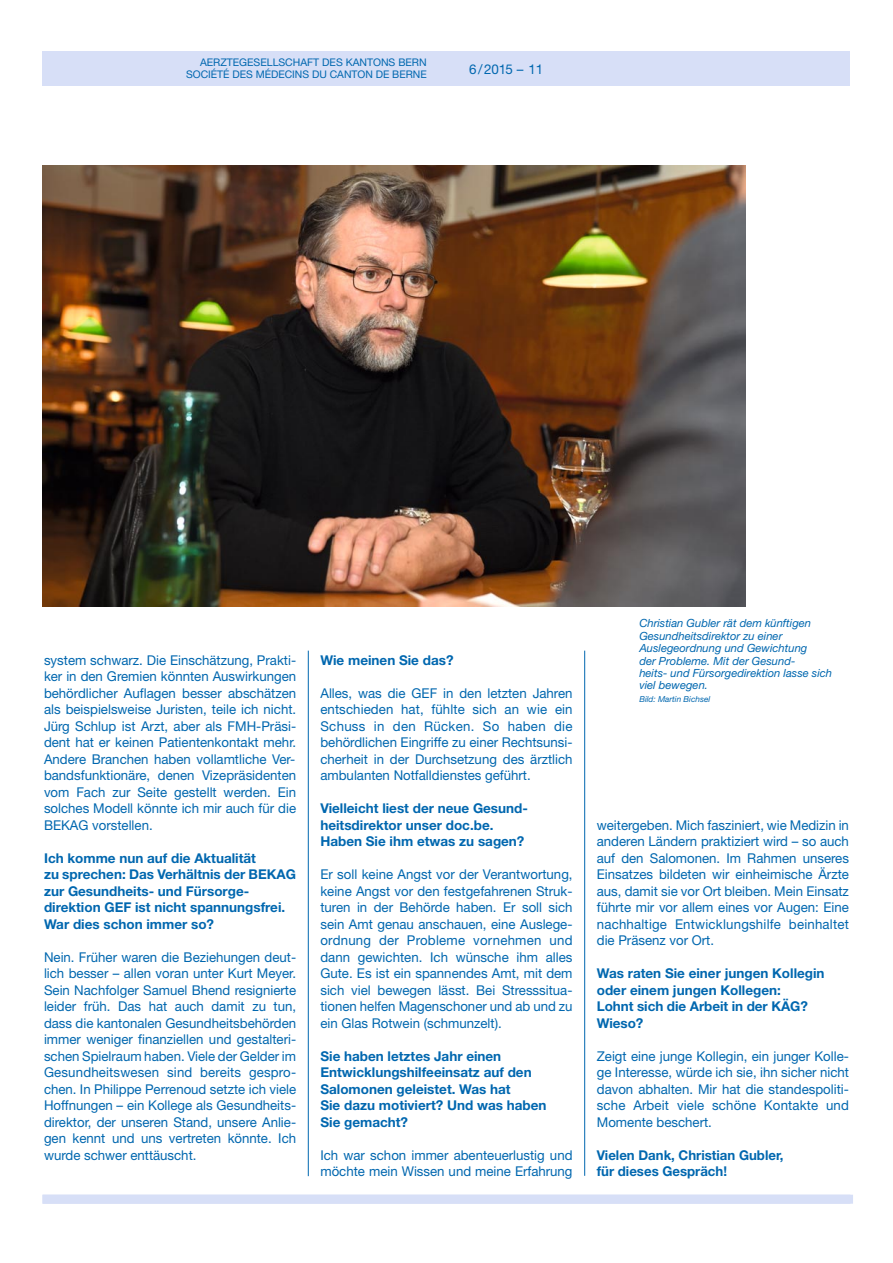
<style>
.page{position:relative;width:893px;height:1263px;background:#fff}
.page>*{position:absolute;margin:0;border:0;box-sizing:border-box;transform-origin:0 0}
.t1{font:13.5px/16.5px "Helvetica Neue LT";color:#0067af;text-align:justify}
.t2{font:700 13.5px/16.5px "Helvetica Neue LT";color:#0067af}
.t3{font:italic 11.25px/12.3px "Helvetica Neue LT";color:#0067af}
.t4{font:10.5px/12px "Helvetica Neue LT";color:#0067af;text-align:right}
.t5{font:italic 8.25px "Helvetica Neue LT";color:#0067af}
</style>
<div class="page">
<div style="left:43px;top:51px;width:807px;height:34px;background:#d7dff7"></div>
<hr style="left:308px;top:651px;width:1px;height:525px;background:#0067af">
<hr style="left:584px;top:651px;width:1px;height:525px;background:#0067af">
<div style="left:43px;top:1195px;width:810px;height:9px;background:#d7dff7"></div>
<img style="left:43px;top:165px;width:702px;height:441px">
<p class="t4" style="left:186px;top:58px;width:242px">AERZTEGESELLSCHAFT DES KANTONS BERN<br>SOCIÉTÉ DES MÉDECINS DU CANTON DE BERNE</p>
<p class="t1" style="left:469px;top:62px;width:76px">6/2015 – 11</p>
<p class="t1" style="left:44px;top:653px;width:254px">system schwarz. Die Einschätzung, Prakti&shy;ker in den Gremien könnten Auswirkungen behördlicher Auflagen besser abschätzen als beispielsweise Juristen, teile ich nicht.<br>Jürg Schlup ist Arzt, aber als FMH-Präsi&shy;dent hat er keinen Patientenkontakt mehr.<br>Andere Branchen haben vollamtliche Ver&shy;bandsfunktionäre, denen Vizepräsidenten vom Fach zur Seite gestellt werden. Ein solches Modell könnte ich mir auch für die BEKAG vorstellen.</p>
<p class="t2" style="left:44px;top:851px;width:254px">Ich komme nun auf die Aktualität<br>zu sprechen: Das Verhältnis der BEKAG zur Gesundheits- und Fürsorge&shy;direktion GEF ist nicht spannungsfrei.<br>War dies schon immer so?</p>
<p class="t1" style="left:44px;top:950px;width:254px">Nein. Früher waren die Beziehungen deut&shy;lich besser – allen voran unter Kurt Meyer.<br>Sein Nachfolger Samuel Bhend resignierte leider früh. Das hat auch damit zu tun, dass die kantonalen Gesundheitsbehörden immer weniger finanziellen und gestalteri&shy;schen Spielraum haben. Viele der Gelder im Gesundheitswesen sind bereits gespro&shy;chen. In Philippe Perrenoud setzte ich viele Hoffnungen – ein Kollege als Gesundheits&shy;direktor, der unseren Stand, unsere Anlie&shy;gen kennt und uns vertreten könnte. Ich wurde schwer enttäuscht.</p>
<p class="t2" style="left:320px;top:653px;width:135px">Wie meinen Sie das?</p>
<p class="t1" style="left:320px;top:686px;width:254px">Alles, was die GEF in den letzten Jahren entschieden hat, fühlte sich an wie ein Schuss in den Rücken. So haben die behördlichen Eingriffe zu einer Rechtsunsi&shy;cherheit in der Durchsetzung des ärztlich ambulanten Notfalldienstes geführt.</p>
<p class="t2" style="left:320px;top:801px;width:209px">Vielleicht liest der neue Gesund&shy;heitsdirektor unser doc.be.<br>Haben Sie ihm etwas zu sagen?</p>
<p class="t1" style="left:320px;top:867px;width:254px">Er soll keine Angst vor der Verantwortung, keine Angst vor den festgefahrenen Struk&shy;turen in der Behörde haben. Er soll sich sein Amt genau anschauen, eine Auslege&shy;ordnung der Probleme vornehmen und dann gewichten. Ich wünsche ihm alles Gute. Es ist ein spannendes Amt, mit dem sich viel bewegen lässt. Bei Stresssitua&shy;tionen helfen Magenschoner und ab und zu ein Glas Rotwein (schmunzelt).</p>
<p class="t2" style="left:320px;top:1049px;width:228px">Sie haben letztes Jahr einen<br>Entwicklungshilfeeinsatz auf den<br>Salomonen geleistet. Was hat<br>Sie dazu motiviert? Und was haben<br>Sie gemacht?</p>
<p class="t1" style="left:320px;top:1148px;width:254px">Ich war schon immer abenteuerlustig und möchte mein Wissen und meine Erfahrung</p>
<p class="t3" style="left:639px;top:618px;width:194px">Christian Gubler rät dem künftigen<br>Gesundheitsdirektor zu einer<br>Auslegeordnung und Gewichtung<br>der Probleme. Mit der Gesund-<br>heits- und Fürsorgedirektion lasse sich viel bewegen.</p>
<p class="t5" style="left:639px;top:696px;width:72px">Bild: Martin Bichsel</p>
<p class="t1" style="left:597px;top:818px;width:254px">weitergeben. Mich fasziniert, wie Medizin in anderen Ländern praktiziert wird – so auch auf den Salomonen. Im Rahmen unseres Einsatzes bildeten wir einheimische Ärzte aus, damit sie vor Ort bleiben. Mein Einsatz führte mir vor allem eines vor Augen: Eine nachhaltige Entwicklungshilfe beinhaltet die Präsenz vor Ort.</p>
<p class="t2" style="left:597px;top:966px;width:229px">Was raten Sie einer jungen Kollegin oder einem jungen Kollegen:<br>Lohnt sich die Arbeit in der KÄG?<br>Wieso?</p>
<p class="t1" style="left:597px;top:1049px;width:254px">Zeigt eine junge Kollegin, ein junger Kolle&shy;ge Interesse, würde ich sie, ihn sicher nicht davon abhalten. Mir hat die standespoliti&shy;sche Arbeit viele schöne Kontakte und Momente beschert.</p>
<p class="t2" style="left:597px;top:1148px;width:188px">Vielen Dank, Christian Gubler, für dieses Gespräch!</p>
</div>
